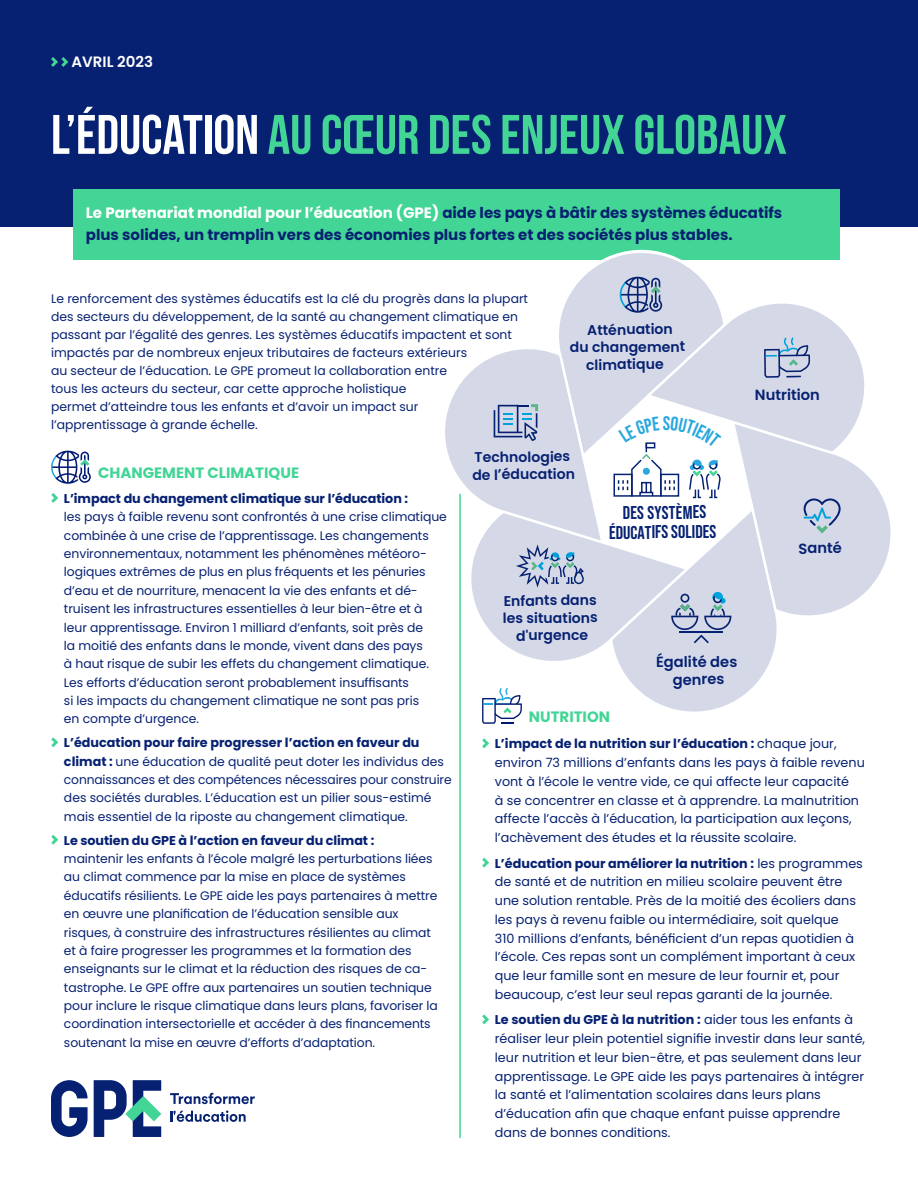
<style>
.page{position:relative;width:918px;height:1188px;background:#fff}
.page>*{position:absolute;margin:0;border:0;box-sizing:border-box;transform-origin:0 0}
.t1{font:55.5px "Bebas Neue";color:#43d596}
.t2{font:18.45px/19.6px "Bebas Neue";color:#062172;text-align:center}
.t3{font:700 15px/22.5px "Poppins";color:#062172}
.t4{font:700 15px "Poppins";color:#43d596}
.t5{font:600 15px "Poppins";color:#fff}
.t6{font:600 14.7px/17.5px "Poppins";color:#062172;text-align:center}
.t7{font:600 14.1px/17.4px "Poppins";color:#062172;text-align:center}
.t8{font:12.75px/18.8px "Poppins";color:#062172}
.t9{font:700 12.75px "Poppins";letter-spacing:-.005em;color:#062172}
.t10{font:12.3px/18.5px "Poppins";letter-spacing:-.005em;color:#062172}
.s1{color:#fff}
.s2{font-weight:700;font-size:12.75px}
.s3{font-weight:700}
</style>
<div class="page">
<svg style="left:94px;top:1080px;width:67px;height:57px"></svg>
<svg style="left:51px;top:1080px;width:37px;height:57px"></svg>
<svg style="left:170px;top:1093px;width:85px;height:11px"></svg>
<svg style="left:170px;top:1110px;width:76px;height:12px"></svg>
<div style="left:0;top:0;width:918px;height:226px;background:#062172"></div>
<svg style="left:51px;top:57px;width:17px;height:10px"></svg>
<div style="left:73px;top:189px;width:767px;height:71px;background:#43d596"></div>
<hr style="left:459px;top:494px;width:2px;height:644px;background:#43d596">
<svg style="left:51px;top:493px;width:7px;height:10px"></svg>
<svg style="left:51px;top:737px;width:7px;height:10px"></svg>
<svg style="left:51px;top:835px;width:7px;height:10px"></svg>
<svg style="left:482px;top:738px;width:7px;height:10px"></svg>
<svg style="left:482px;top:858px;width:7px;height:10px"></svg>
<svg style="left:482px;top:1014px;width:7px;height:10px"></svg>
<svg style="left:51px;top:451px;width:40px;height:33px"></svg>
<svg style="left:445px;top:250px;width:446px;height:475px"></svg>
<p class="t5" style="left:72px;top:53px;width:83px">AVRIL 2023</p>
<h1 class="t1" style="left:51px;top:104px;width:738px"><span class="s1">L’ÉDUCATION</span> AU CŒUR DES ENJEUX GLOBAUX</h1>
<p class="t3" style="left:86px;top:201px;width:698px"><span class="s1">Le Partenariat mondial pour l’éducation (GPE)</span> aide les pays à bâtir des systèmes éducatifs plus solides, un tremplin vers des économies plus fortes et des sociétés plus stables.</p>
<p class="t10" style="left:51px;top:290px;width:479px;line-height:18px">Le renforcement des systèmes éducatifs est la clé du progrès dans la plupart des secteurs du développement, de la santé au changement climatique en passant par l’égalité des genres. Les systèmes éducatifs impactent et sont impactés par de nombreux enjeux tributaires de facteurs extérieurs<br>au secteur de l’éducation. Le GPE promeut la collaboration entre<br>tous les acteurs du secteur, car cette approche holistique<br>permet d’atteindre tous les enfants et d’avoir un impact sur<br>l’apprentissage à grande échelle.</p>
<p class="t4" style="left:98px;top:464px;width:203px">CHANGEMENT CLIMATIQUE</p>
<p class="t9" style="left:64px;top:491px;width:346px">L’impact du changement climatique sur l’éducation :</p>
<p class="t10" style="left:64px;top:508px;width:384px">les pays à faible revenu sont confrontés à une crise climatique combinée à une crise de l’apprentissage. Les changements environnementaux, notamment les phénomènes météoro&shy;logiques extrêmes de plus en plus fréquents et les pénuries d’eau et de nourriture, menacent la vie des enfants et dé&shy;truisent les infrastructures essentielles à leur bien-être et à leur apprentissage. Environ 1 milliard d’enfants, soit près de<br>la moitié des enfants dans le monde, vivent dans des pays<br>à haut risque de subir les effets du changement climatique.<br>Les efforts d’éducation seront probablement insuffisants<br>si les impacts du changement climatique ne sont pas pris<br>en compte d’urgence.</p>
<p class="t9" style="left:64px;top:735px;width:357px">L’éducation pour faire progresser l’action en faveur du</p>
<p class="t10" style="left:64px;top:752px;width:389px"><span class="s2">climat :</span> une éducation de qualité peut doter les individus des connaissances et des compétences nécessaires pour construire des sociétés durables. L’éducation est un pilier sous-estimé mais essentiel de la riposte au changement climatique.</p>
<p class="t9" style="left:64px;top:833px;width:312px">Le soutien du GPE à l’action en faveur du climat :</p>
<p class="t10" style="left:64px;top:850px;width:375px">maintenir les enfants à l’école malgré les perturbations liées au climat commence par la mise en place de systèmes éducatifs résilients. Le GPE aide les pays partenaires à mettre en œuvre une planification de l’éducation sensible aux risques, à construire des infrastructures résilientes au climat et à faire progresser les programmes et la formation des enseignants sur le climat et la réduction des risques de ca&shy;tastrophe. Le GPE offre aux partenaires un soutien technique pour inclure le risque climatique dans leurs plans, favoriser la coordination intersectorielle et accéder à des financements soutenant la mise en œuvre d’efforts d’adaptation.</p>
<p class="t7" style="left:569px;top:322px;width:117px;rotate:-1deg">Atténuation<br>du changement climatique</p>
<p class="t6" style="left:755px;top:386px;width:67px;rotate:-1deg">Nutrition</p>
<p class="t7" style="left:472px;top:449px;width:104px;text-align:left;rotate:-1deg">Technologies de l’éducation</p>
<h2 class="t2" style="left:608px;top:503px;width:109px;rotate:-1deg">des systèmes éducatifs solides</h2>
<p class="t6" style="left:798px;top:540px;width:45px;rotate:-1deg">Santé</p>
<p class="t7" style="left:502px;top:593px;width:97px;rotate:-1deg">Enfants dans les situations d'urgence</p>
<p class="t6" style="left:656px;top:654px;width:83px;rotate:-1deg">Égalité des genres</p>
<p class="t4" style="left:529px;top:708px;width:83px">NUTRITION</p>
<p class="t8" style="left:495px;top:735px;width:372px"><span class="s3">L’impact de la nutrition sur l’éducation :</span> chaque jour, environ 73 millions d’enfants dans les pays à faible revenu vont à l’école le ventre vide, ce qui affecte leur capacité<br>à se concentrer en classe et à apprendre. La malnutrition affecte l’accès à l’éducation, la participation aux leçons, l’achèvement des études et la réussite scolaire.</p>
<p class="t8" style="left:495px;top:854px;width:370px"><span class="s3">L’éducation pour améliorer la nutrition :</span> les programmes de santé et de nutrition en milieu scolaire peuvent être une solution rentable. Près de la moitié des écoliers dans les pays à revenu faible ou intermédiaire, soit quelque<br>310 millions d’enfants, bénéficient d’un repas quotidien à l’école. Ces repas sont un complément important à ceux que leur famille sont en mesure de leur fournir et, pour beaucoup, c’est leur seul repas garanti de la journée.</p>
<p class="t8" style="left:495px;top:1011px;width:372px"><span class="s3">Le soutien du GPE à la nutrition :</span> aider tous les enfants à réaliser leur plein potentiel signifie investir dans leur santé, leur nutrition et leur bien-être, et pas seulement dans leur apprentissage. Le GPE aide les pays partenaires à intégrer la santé et l’alimentation scolaires dans leurs plans d’éducation afin que chaque enfant puisse apprendre dans de bonnes conditions.</p>
</div>
